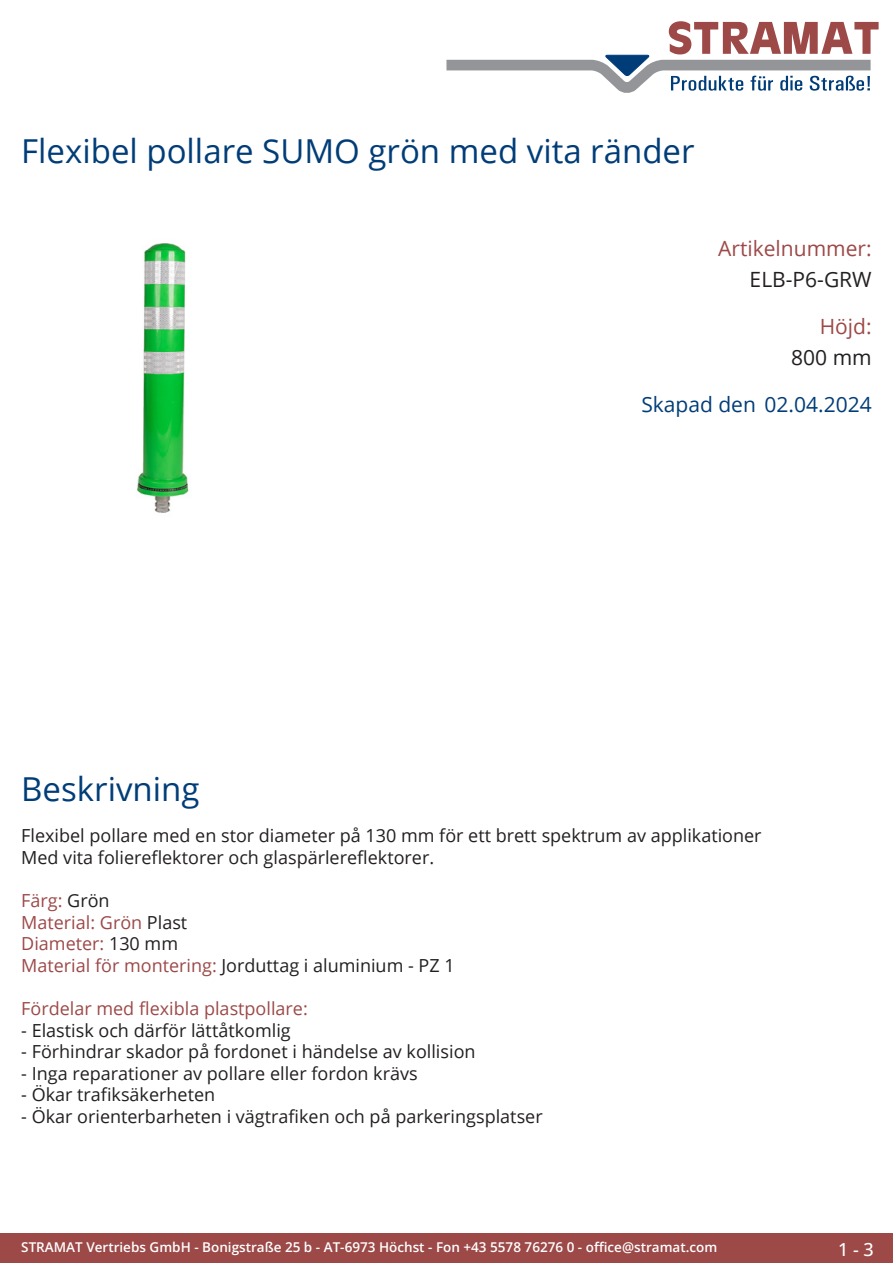
<style>
.page{position:relative;width:893px;height:1263px;background:#fff}
.page>*{position:absolute;margin:0;border:0;box-sizing:border-box;transform-origin:0 0}
.Produkttitel{font:33px "Open Sans";color:#003d78}
.TechDaten_Überschrif{font:21px "Open Sans";color:#9c4948}
.Erstellungsdatum{font:21px "Open Sans";color:#003d78}
.TechDaten_Inhalt{font:21px "Open Sans";color:#231f20}
.Beschreibung_Text{font:18px/21.6px "Open Sans";color:#231f20}
.Beschreibung_Text-2{font:18px/21.6px "Open Sans";color:#9c4948}
.t1{font:500 18px "Open Sans";color:#fff}
.t2{font:600 13.5px "Open Sans";color:#fff}
.s1{color:#231f20}
</style>
<div class="page">
<div style="left:0;top:1233px;width:893px;height:30px;background:#9c4948"></div>
<svg style="left:446px;top:21px;width:433px;height:72px"></svg>
<img style="left:137px;top:243px;width:52px;height:270px">
<p class="Produkttitel" style="left:21px;top:128px;width:675px">Flexibel pollare SUMO grön med vita ränder</p>
<p class="TechDaten_Überschrif" style="left:718px;top:234px;width:155px">Artikelnummer:</p>
<p class="TechDaten_Inhalt" style="left:750px;top:265px;width:124px">ELB-P6-GRW</p>
<p class="TechDaten_Überschrif" style="left:820px;top:312px;width:53px">Höjd:</p>
<p class="TechDaten_Inhalt" style="left:791px;top:343px;width:82px">800 mm</p>
<p class="Erstellungsdatum" style="left:641px;top:390px;width:232px">Skapad den 02.04.2024</p>
<p class="Produkttitel" style="left:21px;top:766px;width:180px">Beskrivning</p>
<p class="Beschreibung_Text" style="left:21px;top:824px;width:742px">Flexibel pollare med en stor diameter på 130 mm för ett brett spektrum av applikationer<br>Med vita foliereflektorer och glaspärlereflektorer.</p>
<p class="Beschreibung_Text-2" style="left:21px;top:889px;width:435px">Färg: <span class="s1">Grön<br></span>Material: Grön <span class="s1">Plast<br></span>Diameter: <span class="s1">130 mm<br></span>Material för montering: <span class="s1">Jorduttag i aluminium - PZ 1</span></p>
<p class="Beschreibung_Text-2" style="left:21px;top:997px;width:288px">Fördelar med flexibla plastpollare:</p>
<p class="Beschreibung_Text" style="left:21px;top:1019px;width:271px">- Elastisk och därför lättåtkomlig</p>
<p class="Beschreibung_Text" style="left:21px;top:1040px;width:456px">- Förhindrar skador på fordonet i händelse av kollision</p>
<p class="Beschreibung_Text" style="left:21px;top:1062px;width:398px">- Inga reparationer av pollare eller fordon krävs</p>
<p class="Beschreibung_Text" style="left:21px;top:1083px;width:195px">- Ökar trafiksäkerheten</p>
<p class="Beschreibung_Text" style="left:21px;top:1105px;width:523px">- Ökar orienterbarheten i vägtrafiken och på parkeringsplatser</p>
<p class="t2" style="left:21px;top:1238px;width:698px">STRAMAT Vertriebs GmbH - Bonigstraße 25 b - AT-6973 Höchst - Fon +43 5578 76276 0 - office@stramat.com</p>
<p class="t1" style="left:838px;top:1237px;width:37px">1 - 3</p>
</div>
